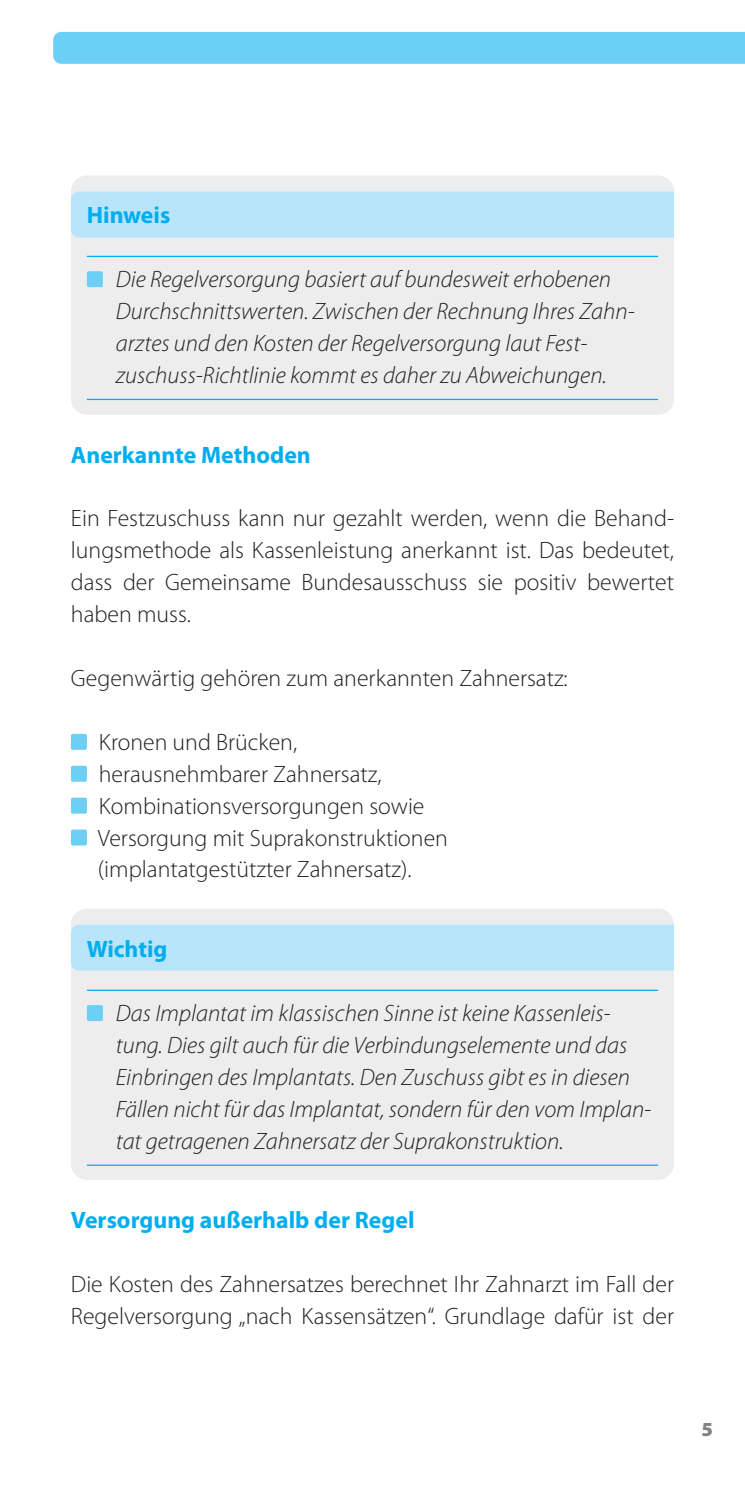
<style>
.page{position:relative;width:745px;height:1489px;background:#fff}
.page>*{position:absolute;margin:0;border:0;box-sizing:border-box;transform-origin:0 0}
.t1{font:300 23.75px/32px "Myriad Pro";color:#231f20}
.t2{font:italic 300 23.75px/32px "Myriad Pro";color:#231f20}
.t3{font:700 23.75px "Myriad Pro";color:#00aeef}
.t4{font:900 20px "Myriad Pro";color:#808285}
</style>
<div class="page">
<div style="left:53px;top:32px;width:691px;height:32px;background:#6bcff6"></div>
<div style="left:71px;top:175px;width:602px;height:240px;background:#ecedec;border-radius:16px"></div>
<div style="left:71px;top:191px;width:602px;height:46px;background:#b9e5fa"></div>
<hr style="left:87px;top:256px;width:570px;height:1px;background:#00aeef">
<hr style="left:87px;top:399px;width:570px;height:1px;background:#00aeef">
<div style="left:87px;top:271px;width:16px;height:16px;background:#6bcff6;border-radius:2px"></div>
<div style="left:71px;top:733px;width:16px;height:16px;background:#6bcff6;border-radius:2px"></div>
<div style="left:71px;top:765px;width:16px;height:16px;background:#6bcff6;border-radius:2px"></div>
<div style="left:71px;top:797px;width:16px;height:16px;background:#6bcff6;border-radius:2px"></div>
<div style="left:71px;top:829px;width:16px;height:16px;background:#6bcff6;border-radius:2px"></div>
<div style="left:71px;top:908px;width:602px;height:271px;background:#ecedec;border-radius:16px"></div>
<div style="left:71px;top:924px;width:602px;height:46px;background:#b9e5fa"></div>
<hr style="left:87px;top:989px;width:570px;height:1px;background:#00aeef">
<hr style="left:87px;top:1164px;width:570px;height:1px;background:#00aeef">
<div style="left:87px;top:1005px;width:16px;height:15px;background:#6bcff6;border-radius:2px"></div>
<p class="t3" style="left:87px;top:202px;width:85px">Hinweis</p>
<p class="t2" style="left:116px;top:264px;width:520px">Die Regelversorgung basiert auf bundesweit erhobenen Durchschnittswerten. Zwischen der Rechnung Ihres Zahn&shy;arztes und den Kosten der Regelversorgung laut Fest&shy;zuschuss-Richtlinie kommt es daher zu Abweichungen.</p>
<p class="t3" style="left:71px;top:441px;width:241px">Anerkannte Methoden</p>
<p class="t1" style="left:71px;top:503px;width:604px;text-align:justify">Ein Festzuschuss kann nur gezahlt werden, wenn die Behand&shy;lungsmethode als Kassenleistung anerkannt ist. Das bedeutet, dass der Gemeinsame Bundesausschuss sie positiv bewertet haben muss.</p>
<p class="t1" style="left:71px;top:662px;width:498px">Gegenwärtig gehören zum anerkannten Zahnersatz:</p>
<p class="t1" style="left:98px;top:726px;width:351px">Kronen und Brücken, herausnehmbarer Zahnersatz,<br>Kombinationsversorgungen sowie<br>Versorgung mit Suprakonstruktionen (implantatgestützter Zahnersatz).</p>
<p class="t3" style="left:87px;top:935px;width:82px">Wichtig</p>
<p class="t2" style="left:116px;top:997px;width:537px">Das Implantat im klassischen Sinne ist keine Kassenleis&shy;tung. Dies gilt auch für die Verbindungselemente und das Einbringen des Implantats. Den Zuschuss gibt es in diesen Fällen nicht für das Implantat, sondern für den vom Implan&shy;tat getragenen Zahnersatz der Suprakonstruktion.</p>
<p class="t3" style="left:71px;top:1206px;width:345px">Versorgung außerhalb der Regel</p>
<p class="t1" style="left:71px;top:1268px;width:604px">Die Kosten des Zahnersatzes berechnet Ihr Zahnarzt im Fall der<br>Regelversorgung „nach Kassensätzen“. Grundlage dafür ist der</p>
<p class="t4" style="left:701px;top:1417px;width:13px">5</p>
</div>
